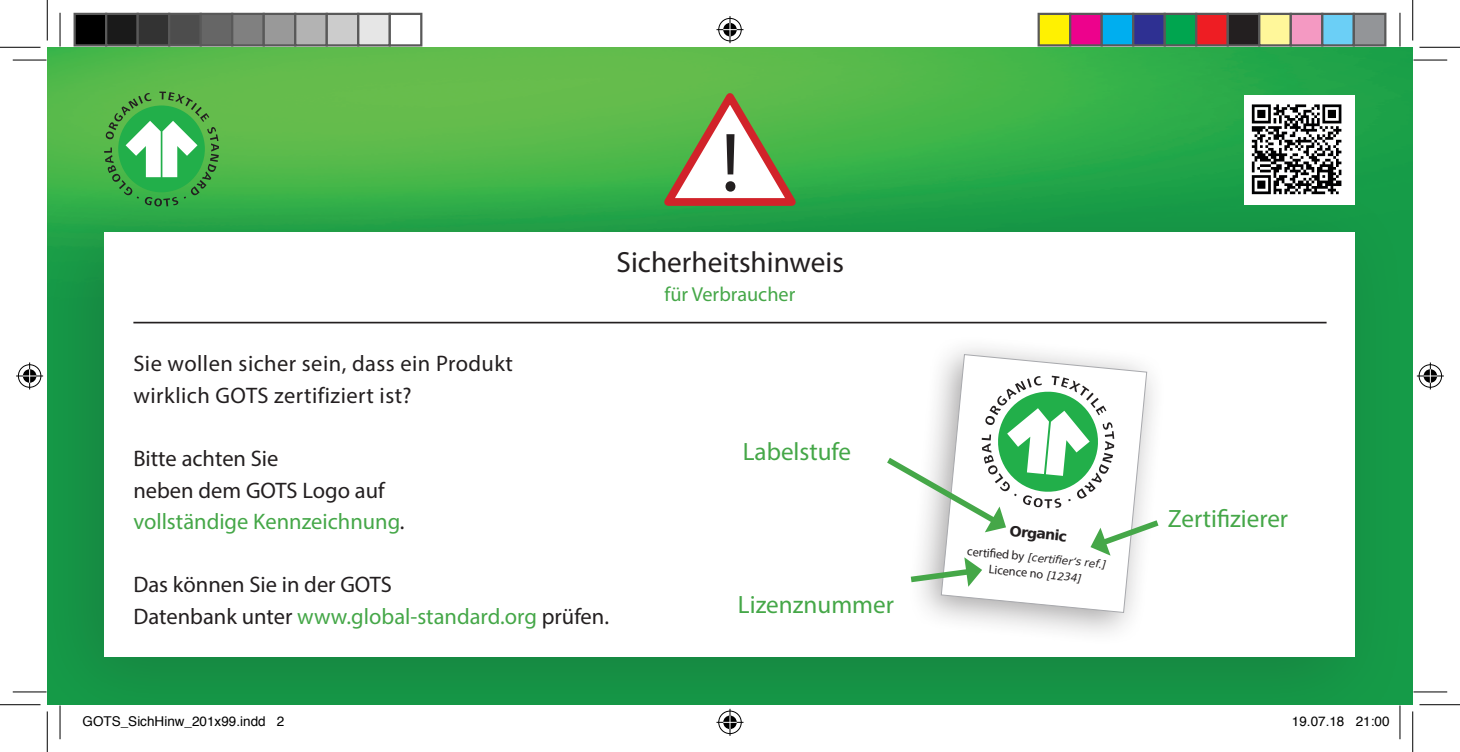
<style>
.page{position:relative;width:1460px;height:752px;background:#fff}
.page>*{position:absolute;margin:0;border:0;box-sizing:border-box;transform-origin:0 0}
.t1{font:83.7px "Myriad Pro";color:#231f20}
.t2{font:29.25px "Myriad Pro";color:#231f20}
.t3{font:25.2px "Myriad Pro";color:#45a748}
.t4{font:22.5px/31.5px "Myriad Pro";color:#231f20}
.t5{font:22.5px/31.5px "Myriad Pro";letter-spacing:.02em;color:#231f20}
.t6{font:20.25px "Myriad Pro";color:#45a748}
.t7{font:italic 700 14.17px "DejaVu Sans";color:#231f20}
.t8{font:13.5px "Helvetica";color:#000}
.t9{font:12.38px "Myriad Pro";color:#231f20}
.t10{font:italic 10.58px "DejaVu Sans";color:#231f20}
.s1{color:#45a748}
.s2{font-family:"Myriad Pro";font-style:normal;font-size:12.38px}
.s3{font-family:"DejaVu Sans";font-style:italic;font-size:10.58px}
</style>
<div class="page">
<img style="left:47px;top:47px;width:1365px;height:657px">
<div style="left:47px;top:177px;width:1364px;height:527px;background:#231f20;opacity:.2"></div>
<div style="left:105px;top:232px;width:1250px;height:425px;background:#fff"></div>
<img style="left:1244px;top:95px;width:110px;height:109px">
<svg style="left:104px;top:91px;width:115px;height:115px"></svg>
<svg style="left:654px;top:86px;width:151px;height:124px"></svg>
<hr style="left:133px;top:322px;width:1193px;height:1px;background:#231f20">
<div style="left:908px;top:335px;width:258px;height:311px;background:#231f20;opacity:.4"></div>
<svg style="left:940px;top:354px;width:207px;height:258px"></svg>
<svg style="left:887px;top:375px;width:277px;height:211px"></svg>
<hr style="left:13px;top:60px;width:34px;height:1px;background:#000">
<hr style="left:1413px;top:60px;width:34px;height:1px;background:#000">
<hr style="left:13px;top:691px;width:34px;height:1px;background:#000">
<hr style="left:1413px;top:691px;width:34px;height:1px;background:#000">
<hr style="left:60px;top:13px;width:1px;height:34px;background:#000">
<hr style="left:60px;top:705px;width:1px;height:34px;background:#000">
<hr style="left:1399px;top:13px;width:1px;height:34px;background:#000">
<hr style="left:1399px;top:705px;width:1px;height:34px;background:#000">
<hr style="left:0;top:47px;width:40px;height:1px;background:#000">
<hr style="left:1419px;top:47px;width:40px;height:1px;background:#000">
<hr style="left:0;top:704px;width:40px;height:1px;background:#000">
<hr style="left:1419px;top:704px;width:40px;height:1px;background:#000">
<hr style="left:47px;top:0;width:1px;height:40px;background:#000">
<hr style="left:47px;top:711px;width:1px;height:40px;background:#000">
<hr style="left:1412px;top:0;width:1px;height:40px;background:#000">
<hr style="left:1412px;top:711px;width:1px;height:40px;background:#000">
<svg style="left:716px;top:16px;width:27px;height:27px"></svg>
<svg style="left:716px;top:708px;width:27px;height:27px"></svg>
<svg style="left:16px;top:362px;width:27px;height:27px"></svg>
<svg style="left:1416px;top:362px;width:27px;height:27px"></svg>
<div style="left:75px;top:14px;width:31px;height:31px;background:#000"></div>
<div style="left:74px;top:13px;width:33px;height:34px;border:2px solid #595959"></div>
<div style="left:106px;top:14px;width:32px;height:31px;background:#1a1a1a"></div>
<div style="left:105px;top:13px;width:34px;height:34px;border:2px solid #595959"></div>
<div style="left:138px;top:14px;width:31px;height:31px;background:#333"></div>
<div style="left:137px;top:13px;width:33px;height:34px;border:2px solid #595959"></div>
<div style="left:169px;top:14px;width:32px;height:31px;background:#4d4d4d"></div>
<div style="left:168px;top:13px;width:34px;height:34px;border:2px solid #595959"></div>
<div style="left:201px;top:14px;width:31px;height:31px;background:#666"></div>
<div style="left:200px;top:13px;width:33px;height:34px;border:2px solid #595959"></div>
<div style="left:232px;top:14px;width:32px;height:31px;background:#808080"></div>
<div style="left:231px;top:13px;width:34px;height:34px;border:2px solid #595959"></div>
<div style="left:264px;top:14px;width:31px;height:31px;background:#999"></div>
<div style="left:263px;top:13px;width:33px;height:34px;border:2px solid #595959"></div>
<div style="left:295px;top:14px;width:32px;height:31px;background:#b3b3b3"></div>
<div style="left:294px;top:13px;width:34px;height:34px;border:2px solid #595959"></div>
<div style="left:327px;top:14px;width:31px;height:31px;background:#ccc"></div>
<div style="left:326px;top:13px;width:33px;height:34px;border:2px solid #595959"></div>
<div style="left:358px;top:14px;width:32px;height:31px;background:#e6e6e6"></div>
<div style="left:357px;top:13px;width:34px;height:34px;border:2px solid #595959"></div>
<div style="left:389px;top:13px;width:33px;height:34px;border:2px solid #595959"></div>
<div style="left:1038px;top:14px;width:32px;height:31px;background:#fff101"></div>
<div style="left:1037px;top:13px;width:34px;height:34px;border:2px solid #595959"></div>
<div style="left:1070px;top:14px;width:31px;height:31px;background:#ed028c"></div>
<div style="left:1069px;top:13px;width:33px;height:34px;border:2px solid #595959"></div>
<div style="left:1101px;top:14px;width:32px;height:31px;background:#00aeef"></div>
<div style="left:1100px;top:13px;width:34px;height:34px;border:2px solid #595959"></div>
<div style="left:1133px;top:14px;width:31px;height:31px;background:#2e3092"></div>
<div style="left:1132px;top:13px;width:33px;height:34px;border:2px solid #595959"></div>
<div style="left:1164px;top:14px;width:32px;height:31px;background:#00a54f"></div>
<div style="left:1163px;top:13px;width:34px;height:34px;border:2px solid #595959"></div>
<div style="left:1196px;top:14px;width:31px;height:31px;background:#ee1d23"></div>
<div style="left:1195px;top:13px;width:33px;height:34px;border:2px solid #595959"></div>
<div style="left:1227px;top:14px;width:32px;height:31px;background:#231f20"></div>
<div style="left:1226px;top:13px;width:34px;height:34px;border:2px solid #595959"></div>
<div style="left:1259px;top:14px;width:31px;height:31px;background:#fff79a"></div>
<div style="left:1258px;top:13px;width:33px;height:34px;border:2px solid #595959"></div>
<div style="left:1290px;top:14px;width:32px;height:31px;background:#f499c2"></div>
<div style="left:1289px;top:13px;width:34px;height:34px;border:2px solid #595959"></div>
<div style="left:1322px;top:14px;width:31px;height:31px;background:#6bcff6"></div>
<div style="left:1321px;top:13px;width:33px;height:34px;border:2px solid #595959"></div>
<div style="left:1353px;top:14px;width:32px;height:31px;background:#939598"></div>
<div style="left:1352px;top:13px;width:34px;height:34px;border:2px solid #595959"></div>
<h1 class="t1" style="left:721px;top:111px;width:21px">!</h1>
<h2 class="t2" style="left:616px;top:244px;width:229px">Sicherheitshinweis</h2>
<p class="t6" style="left:664px;top:282px;width:132px">für Verbraucher</p>
<p class="t5" style="left:133px;top:347px;width:381px">Sie wollen sicher sein, dass ein Produkt wirklich GOTS zertifiziert ist?</p>
<p class="t4" style="left:133px;top:442px;width:273px">Bitte achten Sie<br>neben dem GOTS Logo auf <span class="s1">vollständige Kennzeichnung</span>.</p>
<p class="t4" style="left:133px;top:568px;width:477px">Das können Sie in der GOTS<br>Datenbank unter <span class="s1">www.global-standard.org</span> prüfen.</p>
<p class="t3" style="left:742px;top:436px;width:110px">Labelstufe</p>
<p class="t3" style="left:738px;top:588px;width:158px">Lizenznummer</p>
<p class="t7" style="left:1011px;top:520px;width:59px;rotate:5deg">Organic</p>
<p class="t10" style="left:968px;top:543px;width:141px;rotate:6deg"><span class="s2">certifi ed by</span> [certifi er‘s ref.]</p>
<p class="t9" style="left:989px;top:561px;width:95px;rotate:6deg">Licence no <span class="s3">[1234]</span></p>
<p class="t3" style="left:1167px;top:502px;width:122px">Zertifizierer</p>
<p class="t8" style="left:83px;top:710px;width:203px">GOTS_SichHinw_201x99.indd 2</p>
<p class="t8" style="left:1291px;top:710px;width:99px">19.07.18 21:00</p>
</div>
